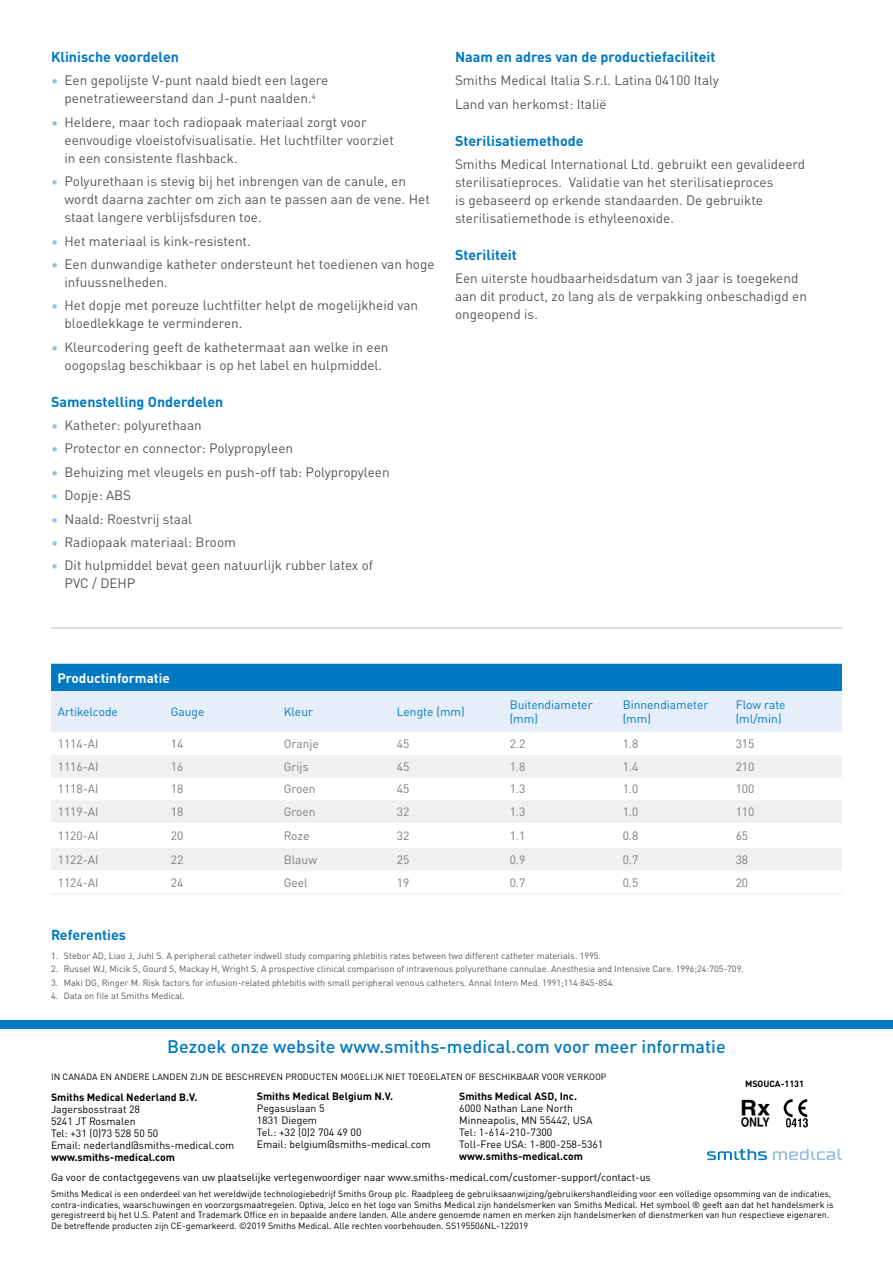
<style>
.page{position:relative;width:893px;height:1263px;background:#fff}
.page>*{position:absolute;margin:0;border:0;box-sizing:border-box;transform-origin:0 0}
.t1{font:500 18px "DINOT";color:#0079c2}
.t2{font:700 14.25px "DINOT";color:#0079c2}
.t3{font:13.5px/18px "DINOT";color:#565554}
.t4{font:700 13.5px "DINOT";color:#fff}
.t5{font:12px "DINOT";color:#7e7b7d}
.t6{font:12px/14.4px "DINOT";color:#0079c2}
.t7{font:10.5px/12px "DINOT";color:#000}
.t8{font:700 10.5px "DINOT";color:#000}
.t9{font:700 10.5px "DIN";color:#000}
.t10{font:9px/10.5px "DINOT";color:#000}
.t11{font:9px "DINOT";color:#565554}
.t12{font:700 9px "DIN";color:#000}
.s1{color:#94bee6}
</style>
<div class="page">
<div style="left:0;top:1020px;width:893px;height:8px;background:#0079c2"></div>
<svg style="left:707px;top:1149px;width:60px;height:11px"></svg>
<svg style="left:773px;top:1149px;width:69px;height:11px"></svg>
<svg style="left:51px;top:664px;width:791px;height:68px;background:#8abfe3"></svg>
<svg style="left:51px;top:755px;width:791px;height:115px;fill:#f1f0f0"></svg>
<hr style="left:51px;top:893px;width:113px;height:1px;background:#f1f0f0">
<hr style="left:164px;top:893px;width:113px;height:1px;background:#f1f0f0">
<hr style="left:277px;top:893px;width:113px;height:1px;background:#f1f0f0">
<hr style="left:390px;top:893px;width:113px;height:1px;background:#f1f0f0">
<hr style="left:503px;top:893px;width:113px;height:1px;background:#f1f0f0">
<hr style="left:616px;top:893px;width:113px;height:1px;background:#f1f0f0">
<hr style="left:729px;top:893px;width:113px;height:1px;background:#f1f0f0">
<hr style="left:51px;top:627px;width:791px;height:1px;background:#bcb8b9">
<svg style="left:784px;top:1099px;width:24px;height:28px"></svg>
<p class="t2" style="left:51px;top:46px;width:130px">Klinische voordelen</p>
<p class="t3" style="left:51px;top:71px;width:279px;text-align:center"><span class="s1">•</span> Een gepolijste V-punt naald biedt een lagere penetratieweerstand dan J-punt naalden.<sup>4</sup></p>
<p class="t3" style="left:65px;top:112px;width:331px;text-indent:-14px"><span class="s1">•</span> Heldere, maar toch radiopaak materiaal zorgt voor eenvoudige vloeistofvisualisatie. Het luchtfilter voorziet in een consistente flashback.</p>
<p class="t3" style="left:65px;top:171px;width:367px;text-indent:-14px"><span class="s1">•</span> Polyurethaan is stevig bij het inbrengen van de canule, en wordt daarna zachter om zich aan te passen aan de vene. Het staat langere verblijsfsduren toe.</p>
<p class="t3" style="left:51px;top:231px;width:201px"><span class="s1">•</span> Het materiaal is kink-resistent.</p>
<p class="t3" style="left:65px;top:254px;width:372px;text-indent:-14px"><span class="s1">•</span> Een dunwandige katheter ondersteunt het toedienen van hoge infuussnelheden.</p>
<p class="t3" style="left:65px;top:296px;width:355px;text-indent:-14px"><span class="s1">•</span> Het dopje met poreuze luchtfilter helpt de mogelijkheid van bloedlekkage te verminderen.</p>
<p class="t3" style="left:51px;top:337px;width:339px;text-align:center"><span class="s1">•</span> Kleurcodering geeft de kathetermaat aan welke in een oogopslag beschikbaar is op het label en hulpmiddel.</p>
<p class="t2" style="left:51px;top:390px;width:174px">Samenstelling Onderdelen</p>
<p class="t3" style="left:51px;top:415px;width:152px"><span class="s1">•</span> Katheter: polyurethaan</p>
<p class="t3" style="left:51px;top:439px;width:244px"><span class="s1">•</span> Protector en connector: Polypropyleen</p>
<p class="t3" style="left:51px;top:462px;width:340px"><span class="s1">•</span> Behuizing met vleugels en push-off tab: Polypropyleen</p>
<p class="t3" style="left:51px;top:485px;width:82px"><span class="s1">•</span> Dopje: ABS</p>
<p class="t3" style="left:51px;top:509px;width:143px"><span class="s1">•</span> Naald: Roestvrij staal</p>
<p class="t3" style="left:51px;top:532px;width:187px"><span class="s1">•</span> Radiopaak materiaal: Broom</p>
<p class="t3" style="left:65px;top:556px;width:310px;text-indent:-14px"><span class="s1">•</span> Dit hulpmiddel bevat geen natuurlijk rubber latex of<br>PVC / DEHP</p>
<p class="t2" style="left:455px;top:46px;width:262px">Naam en adres van de productiefaciliteit</p>
<p class="t3" style="left:455px;top:68px;width:265px;line-height:23.4px">Smiths Medical Italia S.r.l. Latina 04100 Italy<br>Land van herkomst: Italië</p>
<p class="t2" style="left:455px;top:129px;width:130px">Sterilisatiemethode</p>
<p class="t3" style="left:455px;top:154px;width:352px">Smiths Medical International Ltd. gebruikt een gevalideerd sterilisatieproces. Validatie van het sterilisatieproces<br>is gebaseerd op erkende standaarden. De gebruikte sterilisatiemethode is ethyleenoxide.</p>
<p class="t2" style="left:455px;top:244px;width:63px">Steriliteit</p>
<p class="t3" style="left:455px;top:269px;width:353px">Een uiterste houdbaarheidsdatum van 3 jaar is toegekend aan dit product, zo lang als de verpakking onbeschadigd en ongeopend is.</p>
<p class="t4" style="left:57px;top:667px;width:114px">Productinformatie</p>
<p class="t6" style="left:58px;top:704px;width:62px">Artikelcode</p>
<p class="t6" style="left:171px;top:704px;width:35px">Gauge</p>
<p class="t6" style="left:284px;top:704px;width:31px">Kleur</p>
<p class="t6" style="left:397px;top:704px;width:69px">Lengte (mm)</p>
<p class="t6" style="left:510px;top:697px;width:84px">Buitendiameter (mm)</p>
<p class="t6" style="left:623px;top:697px;width:87px">Binnendiameter (mm)</p>
<p class="t6" style="left:736px;top:697px;width:51px">Flow rate (ml/min)</p>
<p class="t5" style="left:58px;top:735px;width:42px">1114-AI</p>
<p class="t5" style="left:171px;top:735px;width:14px">14</p>
<p class="t5" style="left:284px;top:735px;width:37px">Oranje</p>
<p class="t5" style="left:397px;top:735px;width:14px">45</p>
<p class="t5" style="left:510px;top:735px;width:17px">2.2</p>
<p class="t5" style="left:623px;top:735px;width:17px">1.8</p>
<p class="t5" style="left:736px;top:735px;width:20px">315</p>
<p class="t5" style="left:58px;top:757px;width:42px">1116-AI</p>
<p class="t5" style="left:171px;top:757px;width:14px">16</p>
<p class="t5" style="left:284px;top:757px;width:26px">Grijs</p>
<p class="t5" style="left:397px;top:757px;width:14px">45</p>
<p class="t5" style="left:510px;top:757px;width:17px">1.8</p>
<p class="t5" style="left:623px;top:757px;width:17px">1.4</p>
<p class="t5" style="left:736px;top:757px;width:20px">210</p>
<p class="t5" style="left:58px;top:780px;width:42px">1118-AI</p>
<p class="t5" style="left:171px;top:780px;width:14px">18</p>
<p class="t5" style="left:284px;top:780px;width:33px">Groen</p>
<p class="t5" style="left:397px;top:780px;width:14px">45</p>
<p class="t5" style="left:510px;top:780px;width:17px">1.3</p>
<p class="t5" style="left:623px;top:780px;width:17px">1.0</p>
<p class="t5" style="left:736px;top:780px;width:20px">100</p>
<p class="t5" style="left:58px;top:803px;width:42px">1119-AI</p>
<p class="t5" style="left:171px;top:803px;width:14px">18</p>
<p class="t5" style="left:284px;top:803px;width:33px">Groen</p>
<p class="t5" style="left:397px;top:803px;width:14px">32</p>
<p class="t5" style="left:510px;top:803px;width:17px">1.3</p>
<p class="t5" style="left:623px;top:803px;width:17px">1.0</p>
<p class="t5" style="left:736px;top:803px;width:20px">110</p>
<p class="t5" style="left:58px;top:826px;width:42px">1120-AI</p>
<p class="t5" style="left:171px;top:826px;width:14px">20</p>
<p class="t5" style="left:284px;top:826px;width:27px">Roze</p>
<p class="t5" style="left:397px;top:826px;width:14px">32</p>
<p class="t5" style="left:510px;top:826px;width:17px">1.1</p>
<p class="t5" style="left:623px;top:826px;width:17px">0.8</p>
<p class="t5" style="left:736px;top:826px;width:14px">65</p>
<p class="t5" style="left:58px;top:850px;width:42px">1122-AI</p>
<p class="t5" style="left:171px;top:850px;width:14px">22</p>
<p class="t5" style="left:284px;top:850px;width:35px">Blauw</p>
<p class="t5" style="left:397px;top:850px;width:14px">25</p>
<p class="t5" style="left:510px;top:850px;width:17px">0.9</p>
<p class="t5" style="left:623px;top:850px;width:17px">0.7</p>
<p class="t5" style="left:736px;top:850px;width:14px">38</p>
<p class="t5" style="left:58px;top:873px;width:42px">1124-AI</p>
<p class="t5" style="left:171px;top:873px;width:14px">24</p>
<p class="t5" style="left:284px;top:873px;width:26px">Geel</p>
<p class="t5" style="left:397px;top:873px;width:14px">19</p>
<p class="t5" style="left:510px;top:873px;width:17px">0.7</p>
<p class="t5" style="left:623px;top:873px;width:17px">0.5</p>
<p class="t5" style="left:736px;top:873px;width:14px">20</p>
<p class="t2" style="left:51px;top:923px;width:77px">Referenties</p>
<p class="t11" style="left:51px;top:948px;width:551px">1. Stebor AD, Liao J, Juhl S. A peripheral catheter indwell study comparing phlebitis rates between two different catheter materials. 1995.</p>
<p class="t11" style="left:51px;top:962px;width:694px">2. Russel WJ, Micik S, Gourd S, Mackay H, Wright S. A prospective clinical comparison of intravenous polyurethane cannulae. Anesthesia and Intensive Care. 1996;24:705-709.</p>
<p class="t11" style="left:51px;top:975px;width:565px">3. Maki DG, Ringer M. Risk factors for infusion-related phlebitis with small peripheral venous catheters. Annal Intern Med. 1991;114:845-854.</p>
<p class="t11" style="left:51px;top:989px;width:135px">4. Data on file at Smiths Medical.</p>
<h1 class="t1" style="left:167px;top:1032px;width:560px">Bezoek onze website www.smiths-medical.com voor meer informatie</h1>
<p class="t10" style="left:51px;top:1071px;width:557px">IN CANADA EN ANDERE LANDEN ZIJN DE BESCHREVEN PRODUCTEN MOGELIJK NIET TOEGELATEN OF BESCHIKBAAR VOOR VERKOOP</p>
<p class="t8" style="left:51px;top:1088px;width:148px">Smiths Medical Nederland B.V.</p>
<p class="t7" style="left:51px;top:1102px;width:185px">Jagersbosstraat 28<br>5241 JT Rosmalen<br>Tel: +31 (0)73 528 50 50<br>Email: nederland@smiths-medical.com</p>
<p class="t8" style="left:51px;top:1148px;width:125px">www.smiths-medical.com</p>
<p class="t7" style="left:51px;top:1171px;width:601px">Ga voor de contactgegevens van uw plaatselijke vertegenwoordiger naar www.smiths-medical.com/customer-support/contact-us</p>
<p class="t10" style="left:51px;top:1188px;width:784px">Smiths Medical is een onderdeel van het wereldwijde technologiebedrijf Smiths Group plc. Raadpleeg de gebruiksaanwijzing/gebruikershandleiding voor een volledige opsomming van de indicaties, contra-indicaties, waarschuwingen en voorzorgsmaatregelen. Optiva, Jelco en het logo van Smiths Medical zijn handelsmerken van Smiths Medical. Het symbool ® geeft aan dat het handelsmerk is geregistreerd bij het U.S. Patent and Trademark Office en in bepaalde andere landen. Alle andere genoemde namen en merken zijn handelsmerken of dienstmerken van hun respectieve eigenaren.<br>De betreffende producten zijn CE-gemarkeerd. ©2019 Smiths Medical. Alle rechten voorbehouden. SS195506NL-122019</p>
<p class="t12" style="left:745px;top:1077px;width:61px">MSOUCA-1131</p>
<p class="t8" style="left:257px;top:1088px;width:138px">Smiths Medical Belgium N.V.</p>
<p class="t7" style="left:257px;top:1102px;width:175px">Pegasuslaan 5<br>1831 Diegem<br>Tel.: +32 (0)2 704 49 00<br>Email: belgium@smiths-medical.com</p>
<p class="t8" style="left:459px;top:1088px;width:119px">Smiths Medical ASD, Inc.</p>
<p class="t7" style="left:459px;top:1102px;width:146px">6000 Nathan Lane North<br>Minneapolis, MN 55442, USA<br>Tel: 1-614-210-7300<br>Toll-Free USA: 1-800-258-5361</p>
<p class="t9" style="left:459px;top:1149px;width:125px">www.smiths-medical.com</p>
</div>
